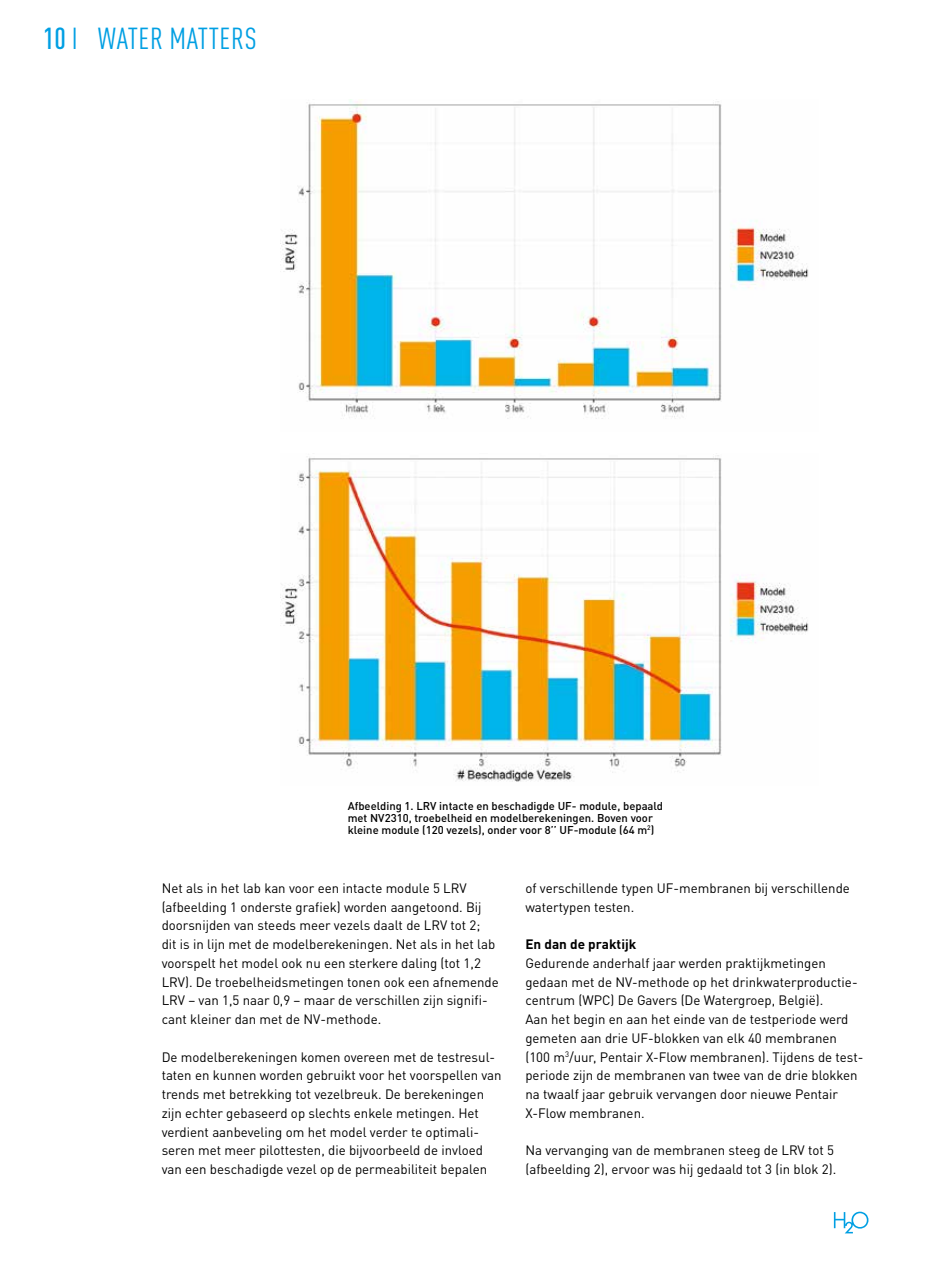
<style>
.page{position:relative;width:936px;height:1263px;background:#fff}
.page>*{position:absolute;margin:0;border:0;box-sizing:border-box;transform-origin:0 0}
.t1{font:condensed 30px "DIN Pro";letter-spacing:.02em;color:#009fe3}
.t2{font:13.5px/18.8px "DIN Pro";color:#000}
.t3{font:700 13.5px "DIN Pro";color:#000}
.t4{font:500 11.25px/12px "DIN Pro";color:#000}
.s1{font-weight:500}
</style>
<div class="page">
<svg style="left:833px;top:1212px;width:35px;height:21px"></svg>
<img style="left:281px;top:99px;width:528px;height:320px">
<img style="left:281px;top:455px;width:528px;height:327px">
<h1 class="t1" style="left:43px;top:17px;width:215px"><span class="s1">10</span> I WATER MATTERS</h1>
<p class="t4" style="left:347px;top:799px;width:317px">Afbeelding 1. LRV intacte en beschadigde UF- module, bepaald met NV2310, troebelheid en modelberekeningen. Boven voor kleine module (120 vezels), onder voor 8’’ UF-module (64 m<sup>2</sup>)</p>
<p class="t2" style="left:162px;top:877px;width:338px">Net als in het lab kan voor een intacte module 5 LRV (afbeelding 1 onderste grafiek) worden aangetoond. Bij doorsnijden van steeds meer vezels daalt de LRV tot 2;<br>dit is in lijn met de modelberekeningen. Net als in het lab voorspelt het model ook nu een sterkere daling (tot 1,2<br>LRV). De troebelheidsmetingen tonen ook een afnemende LRV – van 1,5 naar 0,9 – maar de verschillen zijn signifi&shy;cant kleiner dan met de NV-methode.</p>
<p class="t2" style="left:162px;top:1046px;width:341px">De modelberekeningen komen overeen met de testresul&shy;taten en kunnen worden gebruikt voor het voorspellen van trends met betrekking tot vezelbreuk. De berekeningen zijn echter gebaseerd op slechts enkele metingen. Het verdient aanbeveling om het model verder te optimali&shy;seren met meer pilottesten, die bijvoorbeeld de invloed van een beschadigde vezel op de permeabiliteit bepalen</p>
<p class="t2" style="left:525px;top:877px;width:326px">of verschillende typen UF-membranen bij verschillende watertypen testen.</p>
<p class="t3" style="left:525px;top:933px;width:112px">En dan de praktijk</p>
<p class="t2" style="left:525px;top:952px;width:339px">Gedurende anderhalf jaar werden praktijkmetingen gedaan met de NV-methode op het drinkwaterproductie&shy;centrum (WPC) De Gavers (De Watergroep, België).<br>Aan het begin en aan het einde van de testperiode werd gemeten aan drie UF-blokken van elk 40 membranen (100 m<sup>3</sup>/uur, Pentair X-Flow membranen). Tijdens de test&shy;periode zijn de membranen van twee van de drie blokken na twaalf jaar gebruik vervangen door nieuwe Pentair X-Flow membranen.</p>
<p class="t2" style="left:525px;top:1140px;width:312px">Na vervanging van de membranen steeg de LRV tot 5 (afbeelding 2), ervoor was hij gedaald tot 3 (in blok 2).</p>
</div>
